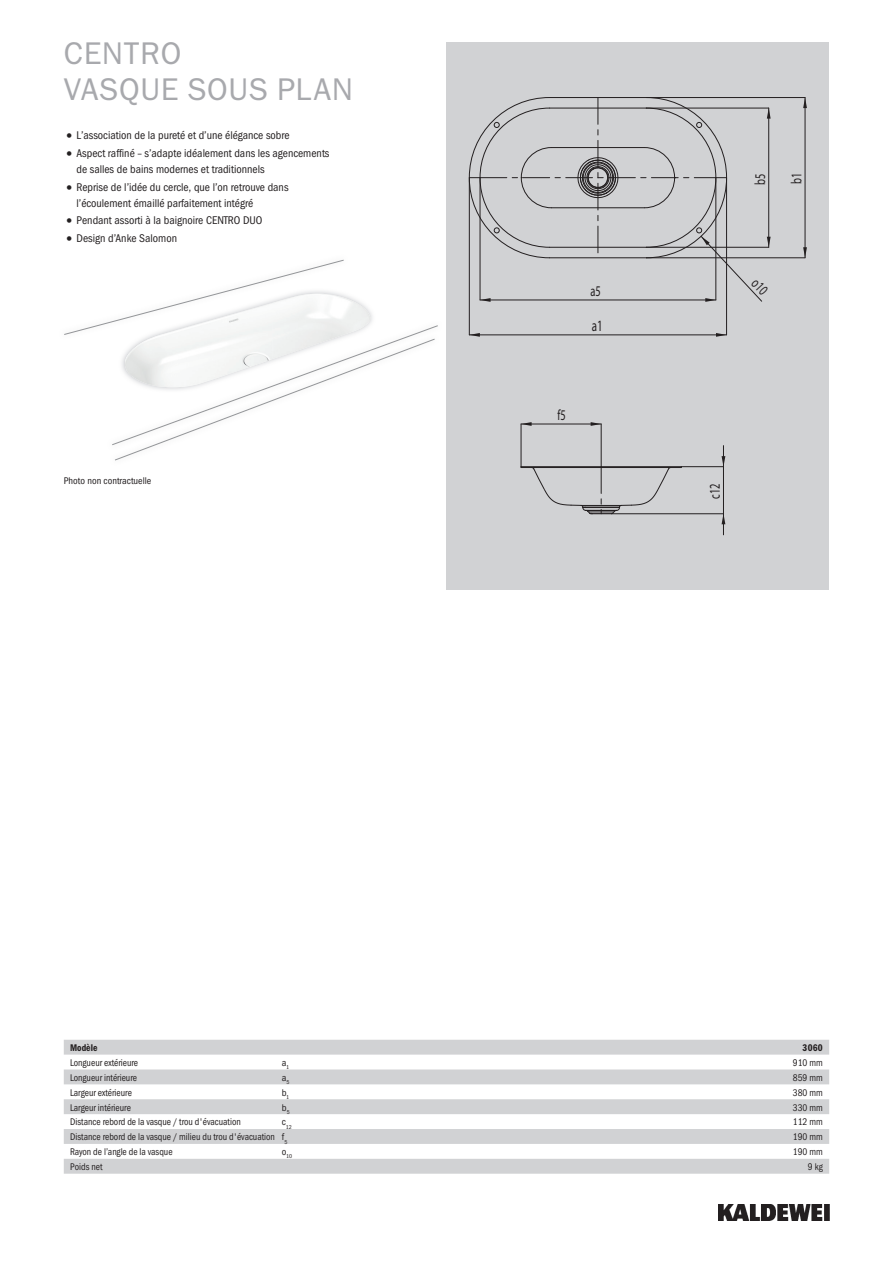
<style>
.page{position:relative;width:893px;height:1263px;background:#fff}
.page>*{position:absolute;margin:0;border:0;box-sizing:border-box;transform-origin:0 0}
.t1{font:31.5px/36px "Franklin Gothic ITC";letter-spacing:.025em;color:#a8a9ad}
.t2{font:15.75px "Myriad Pro";color:#231f20;scale:.7 1}
.t3{font:14.85px "Myriad Pro";color:#231f20;scale:.7 1}
.t4{font:11.25px/15.8px "Franklin Gothic Cond ITC";color:#231f20}
.t5{font:9.75px "Franklin Gothic Cond ITC";color:#231f20;scale:.95 1}
.t6{font:9.75px "Franklin Gothic Cond ITC";color:#231f20}
.t7{font:600 9.75px "Franklin Gothic Cond ITC";color:#231f20;scale:.95 1}
.t8{font:5.7px "Franklin Gothic Cond ITC";color:#231f20}
.s1{font-size:15.75px}
</style>
<div class="page">
<img style="left:719px;top:1204px;width:110px;height:16px">
<div style="left:446px;top:43px;width:383px;height:547px;background:#d1d2d4"></div>
<svg style="left:470px;top:333px;width:10px;height:4px"></svg>
<svg style="left:716px;top:333px;width:10px;height:4px"></svg>
<hr style="left:469px;top:178px;width:1px;height:157px;background:#231f20">
<hr style="left:726px;top:178px;width:1px;height:157px;background:#231f20">
<hr style="left:469px;top:335px;width:258px;height:1px;background:#231f20">
<svg style="left:803px;top:98px;width:4px;height:10px"></svg>
<svg style="left:803px;top:247px;width:4px;height:11px"></svg>
<hr style="left:646px;top:97px;width:159px;height:1px;background:#231f20">
<hr style="left:646px;top:258px;width:159px;height:1px;background:#231f20">
<hr style="left:805px;top:98px;width:1px;height:160px;background:#231f20">
<hr style="left:521px;top:466px;width:160px;height:1px;background:#231f20">
<hr style="left:521px;top:467px;width:160px;height:1px;background:#231f20">
<svg style="left:532px;top:468px;width:139px;height:46px"></svg>
<svg style="left:521px;top:422px;width:11px;height:4px"></svg>
<svg style="left:591px;top:422px;width:10px;height:4px"></svg>
<hr style="left:521px;top:424px;width:1px;height:43px;background:#231f20">
<hr style="left:601px;top:424px;width:1px;height:43px;background:#231f20">
<hr style="left:521px;top:424px;width:80px;height:1px;background:#231f20">
<hr style="left:611px;top:513px;width:112px;height:1px;background:#231f20">
<hr style="left:681px;top:466px;width:42px;height:1px;background:#231f20">
<svg style="left:722px;top:514px;width:3px;height:21px"></svg>
<hr style="left:723px;top:467px;width:1px;height:47px;background:#231f20">
<svg style="left:722px;top:446px;width:3px;height:21px"></svg>
<svg style="left:64px;top:260px;width:374px;height:200px"></svg>
<img style="left:125px;top:303px;width:147px;height:84px">
<img style="left:272px;top:294px;width:98px;height:65px">
<svg style="left:64px;top:1040px;width:765px;height:134px;fill:#d1d2d4"></svg>
<svg style="left:469px;top:97px;width:302px;height:205px"></svg>
<h1 class="t1" style="left:64px;top:35px;width:291px">CENTRO<br>VASQUE SOUS PLAN</h1>
<p class="t4" style="left:64px;top:128px;width:227px"><span class="s1">•</span> L’association de la pureté et d’une élégance sobre</p>
<p class="t4" style="left:77px;top:146px;width:254px;text-indent:-13px"><span class="s1">•</span> Aspect raffiné – s’adapte idéalement dans les agencements de salles de bains modernes et traditionnels</p>
<p class="t4" style="left:77px;top:179px;width:214px;text-indent:-13px"><span class="s1">•</span> Reprise de l’idée du cercle, que l’on retrouve dans l’écoulement émaillé parfaitement intégré</p>
<p class="t4" style="left:64px;top:213px;width:200px"><span class="s1">•</span> Pendant assorti à la baignoire CENTRO DUO</p>
<p class="t4" style="left:64px;top:231px;width:115px"><span class="s1">•</span> Design d’Anke Salomon</p>
<p class="t6" style="left:64px;top:475px;width:89px">Photo non contractuelle</p>
<h3 class="t3" style="left:591px;top:282px;width:16px">a5</h3>
<h2 class="t2" style="left:592px;top:316px;width:17px">a1</h2>
<h3 class="t3" style="left:557px;top:406px;width:13px">f5</h3>
<h3 class="t3" style="left:751px;top:185px;width:18px;rotate:-90deg">b5</h3>
<h3 class="t3" style="left:787px;top:184px;width:18px;rotate:-90deg">b1</h3>
<h3 class="t3" style="left:706px;top:499px;width:23px;rotate:-90deg">c12</h3>
<p class="t7" style="left:70px;top:1042px;width:30px">Modèle</p>
<p class="t7" style="left:803px;top:1042px;width:23px">3060</p>
<p class="t5" style="left:70px;top:1057px;width:73px">Longueur extérieure</p>
<p class="t6" style="left:282px;top:1057px;width:9px">a<sub>1</sub></p>
<p class="t5" style="left:793px;top:1057px;width:33px">910 mm</p>
<p class="t5" style="left:70px;top:1072px;width:72px">Longueur intérieure</p>
<p class="t6" style="left:282px;top:1072px;width:9px">a<sub>5</sub></p>
<p class="t5" style="left:793px;top:1072px;width:33px">859 mm</p>
<p class="t5" style="left:70px;top:1087px;width:67px">Largeur extérieure</p>
<p class="t6" style="left:282px;top:1087px;width:9px">b<sub>1</sub></p>
<p class="t5" style="left:793px;top:1087px;width:33px">380 mm</p>
<p class="t5" style="left:70px;top:1101px;width:65px">Largeur intérieure</p>
<p class="t6" style="left:282px;top:1101px;width:9px">b<sub>5</sub></p>
<p class="t5" style="left:793px;top:1101px;width:33px">330 mm</p>
<p class="t5" style="left:70px;top:1116px;width:181px">Distance rebord de la vasque / trou d'évacuation</p>
<p class="t8" style="left:282px;top:1123px;width:12px"><sup>c</sup>12</p>
<p class="t5" style="left:793px;top:1116px;width:33px">112 mm</p>
<p class="t5" style="left:70px;top:1131px;width:230px">Distance rebord de la vasque / milieu du trou d'évacuation f<sub>5</sub></p>
<p class="t5" style="left:793px;top:1131px;width:33px">190 mm</p>
<p class="t5" style="left:70px;top:1146px;width:109px">Rayon de l’angle de la vasque</p>
<p class="t8" style="left:282px;top:1153px;width:12px"><sup>o</sup>10</p>
<p class="t5" style="left:793px;top:1146px;width:33px">190 mm</p>
<p class="t5" style="left:70px;top:1161px;width:36px">Poids net</p>
<p class="t5" style="left:808px;top:1161px;width:17px">9 kg</p>
</div>
